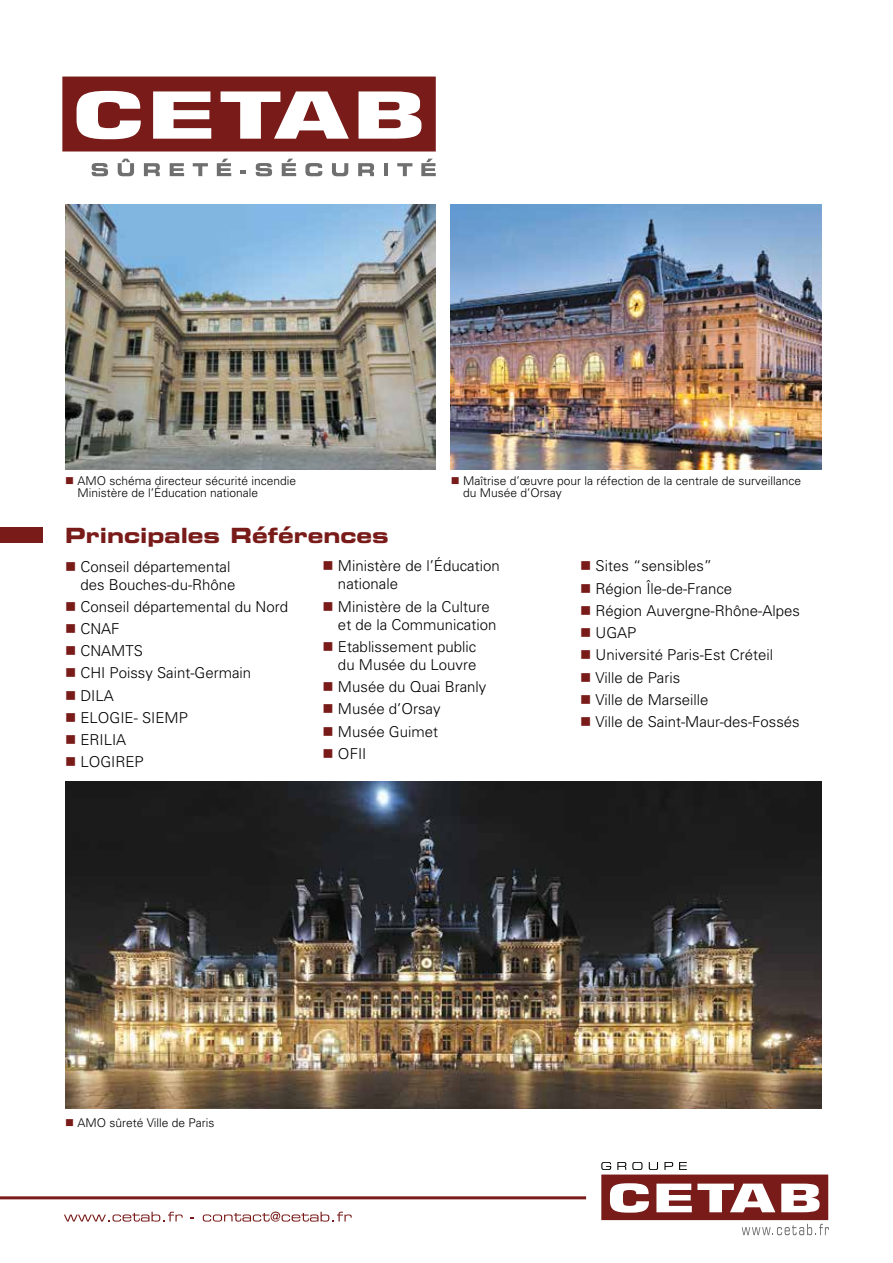
<style>
.page{position:relative;width:893px;height:1263px;background:#fff}
.page>*{position:absolute;margin:0;border:0;box-sizing:border-box;transform-origin:0 0}
.t1{font:21px "Eurostile Bold Extended Two";color:#781b19}
.t2{font:300 15px/18px "Univers";color:#000}
.t3{font:300 12px/12px "Univers";color:#000}
.s1{color:#781b19}
</style>
<div class="page">
<div style="left:601px;top:1174px;width:227px;height:46px;background:#781b19"></div>
<svg style="left:610px;top:1183px;width:39px;height:29px"></svg>
<svg style="left:656px;top:1183px;width:119px;height:29px"></svg>
<svg style="left:781px;top:1183px;width:38px;height:29px"></svg>
<svg style="left:742px;top:1224px;width:86px;height:11px"></svg>
<svg style="left:601px;top:1162px;width:10px;height:8px"></svg>
<svg style="left:617px;top:1162px;width:9px;height:8px"></svg>
<svg style="left:632px;top:1162px;width:10px;height:8px"></svg>
<svg style="left:649px;top:1162px;width:9px;height:8px"></svg>
<svg style="left:664px;top:1162px;width:9px;height:8px"></svg>
<svg style="left:679px;top:1162px;width:8px;height:8px"></svg>
<hr style="left:0;top:1196px;width:586px;height:3px;background:#781b19">
<svg style="left:64px;top:1212px;width:119px;height:9px"></svg>
<svg style="left:203px;top:1211px;width:149px;height:10px"></svg>
<div style="left:62px;top:77px;width:374px;height:74px;background:#781b19"></div>
<svg style="left:77px;top:91px;width:64px;height:48px"></svg>
<svg style="left:153px;top:91px;width:58px;height:48px"></svg>
<svg style="left:221px;top:91px;width:128px;height:48px"></svg>
<svg style="left:359px;top:91px;width:62px;height:48px"></svg>
<svg style="left:92px;top:163px;width:16px;height:13px"></svg>
<svg style="left:118px;top:159px;width:16px;height:17px"></svg>
<svg style="left:144px;top:163px;width:16px;height:13px"></svg>
<svg style="left:170px;top:163px;width:14px;height:13px"></svg>
<svg style="left:193px;top:163px;width:15px;height:13px"></svg>
<svg style="left:217px;top:159px;width:14px;height:17px"></svg>
<svg style="left:241px;top:170px;width:5px;height:3px"></svg>
<svg style="left:256px;top:163px;width:16px;height:13px"></svg>
<svg style="left:282px;top:159px;width:14px;height:17px"></svg>
<svg style="left:305px;top:163px;width:17px;height:13px"></svg>
<svg style="left:332px;top:163px;width:16px;height:13px"></svg>
<svg style="left:358px;top:163px;width:16px;height:13px"></svg>
<hr style="left:384px;top:163px;width:4px;height:13px;background:#706f6f">
<svg style="left:397px;top:163px;width:15px;height:13px"></svg>
<svg style="left:421px;top:159px;width:15px;height:17px"></svg>
<div style="left:0;top:527px;width:43px;height:15px;background:#781b19"></div>
<img style="left:65px;top:781px;width:756px;height:328px">
<img style="left:65px;top:204px;width:371px;height:266px">
<img style="left:451px;top:204px;width:370px;height:266px">
<p class="t3" style="left:77px;top:475px;width:220px;text-indent:-12px"><span class="s1">■</span> AMO schéma directeur sécurité incendie<br>Ministère de l’Éducation nationale</p>
<p class="t3" style="left:463px;top:475px;width:340px;text-indent:-12px"><span class="s1">■</span> Maîtrise d’œuvre pour la réfection de la centrale de surveillance du Musée d’Orsay</p>
<h1 class="t1" style="left:65px;top:521px;width:325px">Principales Références</h1>
<p class="t2" style="left:80px;top:557px;width:157px;text-indent:-15px"><span class="s1">■</span> Conseil départemental des Bouches-du-Rhône</p>
<p class="t2" style="left:65px;top:597px;width:224px"><span class="s1">■</span> Conseil départemental du Nord</p>
<p class="t2" style="left:65px;top:620px;width:56px"><span class="s1">■</span> CNAF</p>
<p class="t2" style="left:65px;top:642px;width:79px"><span class="s1">■</span> CNAMTS</p>
<p class="t2" style="left:65px;top:664px;width:188px"><span class="s1">■</span> CHI Poissy Saint-Germain</p>
<p class="t2" style="left:65px;top:686px;width:50px"><span class="s1">■</span> DILA</p>
<p class="t2" style="left:65px;top:709px;width:124px"><span class="s1">■</span> ELOGIE- SIEMP</p>
<p class="t2" style="left:65px;top:731px;width:63px"><span class="s1">■</span> ERILIA</p>
<p class="t2" style="left:65px;top:753px;width:80px"><span class="s1">■</span> LOGIREP</p>
<p class="t2" style="left:338px;top:557px;width:163px;text-indent:-15px"><span class="s1">■</span> Ministère de l’Éducation nationale</p>
<p class="t2" style="left:338px;top:597px;width:160px;text-indent:-15px"><span class="s1">■</span> Ministère de la Culture et de la Communication</p>
<p class="t2" style="left:323px;top:638px;width:155px;text-align:right"><span class="s1">■</span> Etablissement public du Musée du Louvre</p>
<p class="t2" style="left:323px;top:678px;width:165px"><span class="s1">■</span> Musée du Quai Branly</p>
<p class="t2" style="left:323px;top:700px;width:119px"><span class="s1">■</span> Musée d’Orsay</p>
<p class="t2" style="left:323px;top:722px;width:117px"><span class="s1">■</span> Musée Guimet</p>
<p class="t2" style="left:323px;top:745px;width:45px"><span class="s1">■</span> OFII</p>
<p class="t2" style="left:580px;top:557px;width:134px"><span class="s1">■</span> Sites “sensibles”</p>
<p class="t2" style="left:580px;top:579px;width:154px"><span class="s1">■</span> Région Île-de-France</p>
<p class="t2" style="left:580px;top:602px;width:221px"><span class="s1">■</span> Région Auvergne-Rhône-Alpes</p>
<p class="t2" style="left:580px;top:624px;width:58px"><span class="s1">■</span> UGAP</p>
<p class="t2" style="left:580px;top:646px;width:194px"><span class="s1">■</span> Université Paris-Est Créteil</p>
<p class="t2" style="left:580px;top:668px;width:102px"><span class="s1">■</span> Ville de Paris</p>
<p class="t2" style="left:580px;top:690px;width:130px"><span class="s1">■</span> Ville de Marseille</p>
<p class="t2" style="left:580px;top:713px;width:221px"><span class="s1">■</span> Ville de Saint-Maur-des-Fossés</p>
<p class="t3" style="left:65px;top:1117px;width:151px"><span class="s1">■</span> AMO sûreté Ville de Paris</p>
</div>
